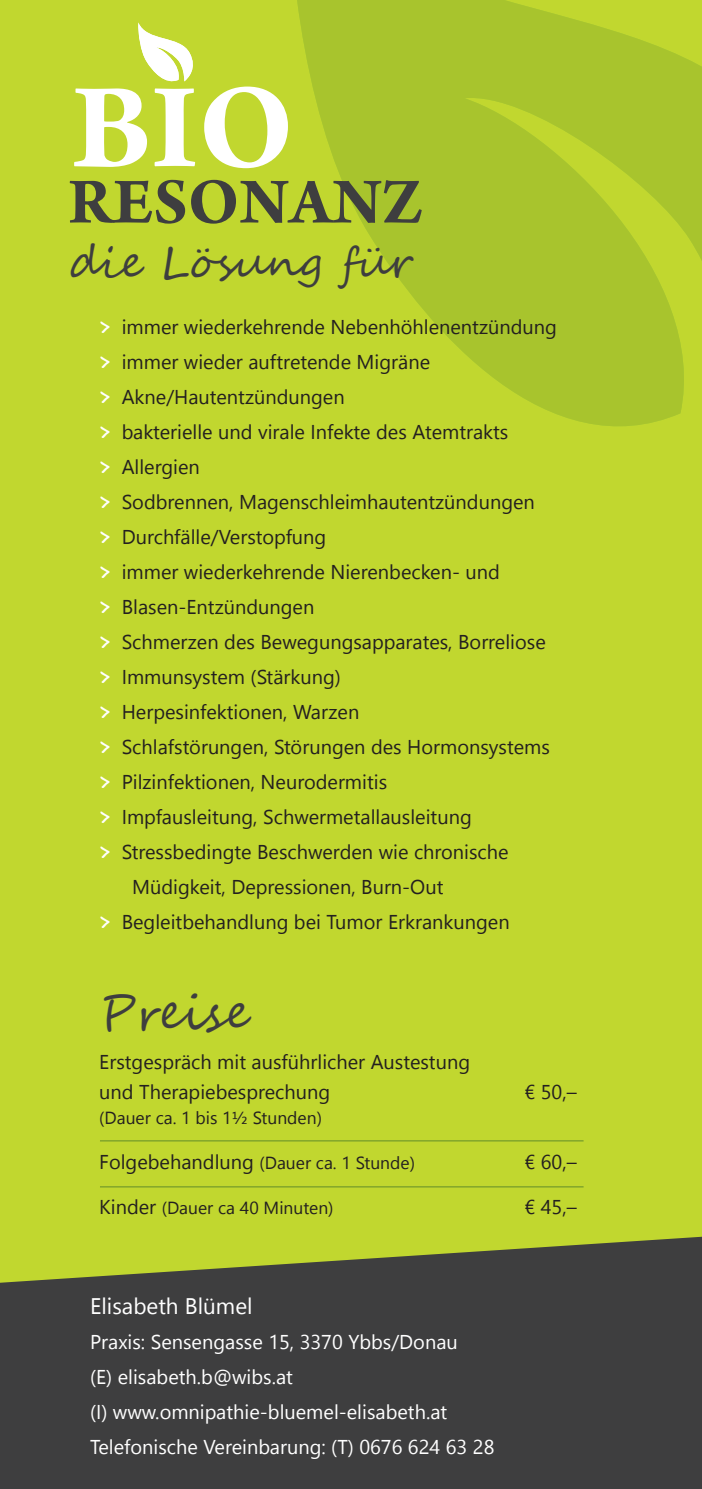
<style>
.page{position:relative;width:702px;height:1489px;background:#fff}
.page>*{position:absolute;margin:0;border:0;box-sizing:border-box;transform-origin:0 0}
.t1{font:700 127.75px "Arno Pro";color:#fff}
.t2{font:700 68.5px "Arno Pro";letter-spacing:.005em;color:#3e3e3f}
.t3{font:47.5px "Segoe Script";color:#3e3e3f}
.t4{font:43.75px "Segoe Script";color:#3e3e3f}
.t5{font:22.5px "Segoe UI Emoji";color:#fff}
.t6{font:20px "Segoe UI Emoji";color:#231f20}
.t7{font:700 20px/35px "Segoe Script";color:#fff}
.t8{font:20px "Segoe UI Emoji";color:#fff}
.t9{font:17.5px "Segoe UI Emoji";color:#231f20}
.s1{color:#231f20}
</style>
<div class="page">
<div style="left:0;top:0;width:702px;height:1488px;background:#c1d72f"></div>
<svg style="left:0;top:1236px;width:702px;height:252px;background:#4b4d3d"></svg>
<svg style="left:297px;top:0;width:405px;height:427px;fill:#a8c42d"></svg>
<svg style="left:138px;top:22px;width:55px;height:60px"></svg>
<hr style="left:100px;top:1140px;width:483px;height:1px;background:#759c2b">
<hr style="left:100px;top:1186px;width:483px;height:1px;background:#759c2b">
<svg style="left:168px;top:1297px;width:9px;height:16px"></svg>
<svg style="left:187px;top:1297px;width:10px;height:16px"></svg>
<svg style="left:218px;top:1302px;width:28px;height:11px"></svg>
<svg style="left:92px;top:1334px;width:39px;height:14px"></svg>
<svg style="left:142px;top:1338px;width:2px;height:10px"></svg>
<svg style="left:152px;top:1334px;width:19px;height:14px"></svg>
<svg style="left:192px;top:1338px;width:9px;height:10px"></svg>
<svg style="left:214px;top:1338px;width:20px;height:15px"></svg>
<svg style="left:253px;top:1338px;width:9px;height:10px"></svg>
<svg style="left:270px;top:1334px;width:5px;height:14px"></svg>
<svg style="left:281px;top:1334px;width:12px;height:17px"></svg>
<svg style="left:348px;top:1333px;width:34px;height:15px"></svg>
<svg style="left:391px;top:1334px;width:21px;height:17px"></svg>
<svg style="left:437px;top:1338px;width:8px;height:10px"></svg>
<svg style="left:91px;top:1369px;width:20px;height:17px"></svg>
<svg style="left:91px;top:1404px;width:15px;height:17px"></svg>
<svg style="left:206px;top:1408px;width:19px;height:15px"></svg>
<svg style="left:235px;top:1403px;width:44px;height:15px"></svg>
<svg style="left:297px;top:1408px;width:36px;height:10px"></svg>
<svg style="left:340px;top:1408px;width:16px;height:10px"></svg>
<svg style="left:363px;top:1404px;width:2px;height:14px"></svg>
<svg style="left:90px;top:1439px;width:18px;height:14px"></svg>
<svg style="left:115px;top:1438px;width:16px;height:15px"></svg>
<svg style="left:155px;top:1439px;width:2px;height:14px"></svg>
<svg style="left:168px;top:1438px;width:29px;height:15px"></svg>
<svg style="left:203px;top:1439px;width:43px;height:14px"></svg>
<svg style="left:260px;top:1438px;width:27px;height:15px"></svg>
<svg style="left:310px;top:1443px;width:15px;height:15px"></svg>
<svg style="left:332px;top:1439px;width:20px;height:17px"></svg>
<svg style="left:360px;top:1439px;width:41px;height:14px"></svg>
<svg style="left:474px;top:1439px;width:19px;height:14px"></svg>
<svg style="left:303px;top:319px;width:21px;height:15px"></svg>
<svg style="left:332px;top:319px;width:45px;height:15px"></svg>
<svg style="left:391px;top:319px;width:31px;height:15px"></svg>
<svg style="left:429px;top:324px;width:9px;height:10px"></svg>
<svg style="left:451px;top:324px;width:9px;height:10px"></svg>
<svg style="left:479px;top:324px;width:8px;height:10px"></svg>
<svg style="left:511px;top:319px;width:10px;height:15px"></svg>
<svg style="left:546px;top:324px;width:9px;height:15px"></svg>
<svg style="left:297px;top:359px;width:2px;height:10px"></svg>
<svg style="left:308px;top:359px;width:9px;height:10px"></svg>
<svg style="left:330px;top:354px;width:20px;height:15px"></svg>
<svg style="left:358px;top:354px;width:49px;height:20px"></svg>
<svg style="left:420px;top:359px;width:9px;height:10px"></svg>
<svg style="left:312px;top:394px;width:20px;height:15px"></svg>
<svg style="left:327px;top:424px;width:27px;height:3px"></svg>
<svg style="left:377px;top:424px;width:20px;height:3px"></svg>
<svg style="left:412px;top:425px;width:13px;height:2px"></svg>
<svg style="left:468px;top:424px;width:25px;height:3px"></svg>
<svg style="left:92px;top:1297px;width:65px;height:16px"></svg>
<svg style="left:301px;top:1334px;width:41px;height:14px"></svg>
<svg style="left:119px;top:1368px;width:93px;height:15px"></svg>
<svg style="left:215px;top:1368px;width:77px;height:17px"></svg>
<svg style="left:113px;top:1404px;width:90px;height:14px"></svg>
<svg style="left:376px;top:1403px;width:71px;height:15px"></svg>
<svg style="left:409px;top:1439px;width:57px;height:14px"></svg>
<h1 class="t1" style="left:72px;top:53px;width:224px">BIO</h1>
<h2 class="t2" style="left:68px;top:162px;width:356px">RESONANZ</h2>
<h3 class="t4" style="left:69px;top:227px;width:343px">die Lösung für</h3>
<p class="t7" style="left:99px;top:310px;width:13px">&gt;</p>
<p class="t6" style="left:291px;top:312px;width:13px">■</p>
<p class="t6" style="left:378px;top:312px;width:168px">■ ●■■▼✓■◆■</p>
<p class="t7" style="left:99px;top:345px;width:13px">&gt;</p>
<p class="t6" style="left:258px;top:347px;width:72px">◆▼ ▼■</p>
<p class="t6" style="left:408px;top:347px;width:13px">■</p>
<p class="t7" style="left:99px;top:380px;width:247px">&gt; <span class="s1">■</span> <span class="s1">★◆▼■▼✓■◆■</span> <span class="s1">■ </span>&gt; <span class="s1">▼</span></p>
<p class="t6" style="left:192px;top:417px;width:136px">●● ◆■ ❖ ● ■</p>
<p class="t6" style="left:353px;top:417px;width:80px">▼ ▲ ▼</p>
<p class="t6" style="left:459px;top:417px;width:50px">▼ ▼▲</p>
<p class="t7" style="left:99px;top:450px;width:46px">&gt; <span class="s1">●●</span></p>
<p class="t6" style="left:188px;top:452px;width:13px">■</p>
<p class="t7" style="left:99px;top:485px;width:46px">&gt; <span class="s1">□</span></p>
<p class="t6" style="left:185px;top:487px;width:46px">■■ ■</p>
<p class="t6" style="left:289px;top:487px;width:47px">■▲ ●</p>
<p class="t6" style="left:389px;top:487px;width:148px">◆▼ ■▼ ✓■ ◆■ ■</p>
<p class="t7" style="left:99px;top:520px;width:49px">&gt; <span class="s1">◆</span></p>
<p class="t6" style="left:247px;top:522px;width:69px">▲▼□ ◆■</p>
<p class="t7" style="left:99px;top:555px;width:13px">&gt;</p>
<p class="t6" style="left:291px;top:557px;width:13px">■</p>
<p class="t6" style="left:378px;top:557px;width:13px">■</p>
<p class="t6" style="left:440px;top:557px;width:49px">■ ◆■</p>
<p class="t7" style="left:99px;top:590px;width:217px">&gt; <span class="s1">●▲■</span> <span class="s1">■▼✓■◆■</span> <span class="s1">■ </span>&gt;</p>
<p class="t6" style="left:319px;top:627px;width:44px">◆■ ▲</p>
<p class="t6" style="left:422px;top:627px;width:114px">▼▲ □ ●□▲</p>
<p class="t7" style="left:99px;top:660px;width:13px">&gt;</p>
<p class="t6" style="left:161px;top:662px;width:58px">◆■▲ ▲▼</p>
<p class="t6" style="left:266px;top:662px;width:58px">▼ ◆■</p>
<p class="t7" style="left:99px;top:695px;width:38px">&gt; <span class="s1">★</span></p>
<p class="t6" style="left:227px;top:697px;width:58px">▼□■ ■</p>
<p class="t6" style="left:348px;top:697px;width:13px">■</p>
<p class="t7" style="left:99px;top:730px;width:268px">&gt; <span class="s1">●▲▼◆■</span> <span class="s1">■</span> <span class="s1">▼◆■</span> <span class="s1">■</span></p>
<p class="t6" style="left:393px;top:732px;width:122px">▲ ★□ □■▲ ▲▼</p>
<p class="t7" style="left:99px;top:765px;width:70px">&gt; <span class="s1">●</span> <span class="s1">■</span></p>
<p class="t6" style="left:194px;top:767px;width:58px">▼□■ ■</p>
<p class="t7" style="left:99px;top:800px;width:13px">&gt;</p>
<p class="t6" style="left:172px;top:802px;width:71px">◆▲● ▼◆■</p>
<p class="t6" style="left:354px;top:802px;width:108px">▼ ●● ◆▲● ▼◆■</p>
<p class="t7" style="left:99px;top:835px;width:75px">&gt; <span class="s1">▼</span> <span class="s1">▲▲</span></p>
<p class="t6" style="left:362px;top:837px;width:13px">■</p>
<p class="t6" style="left:441px;top:837px;width:38px">□■▲</p>
<p class="t6" style="left:285px;top:872px;width:160px">▲▲□■ ■ ◆■ ◆▼</p>
<p class="t7" style="left:99px;top:905px;width:85px">&gt; <span class="s1">●</span> <span class="s1">▼</span></p>
<p class="t6" style="left:226px;top:907px;width:52px">■ ●◆■</p>
<p class="t6" style="left:432px;top:907px;width:79px">■◆■ ■</p>
<h3 class="t3" style="left:99px;top:973px;width:152px">Preise</h3>
<p class="t6" style="left:116px;top:1046px;width:47px">▲▼ ▲</p>
<p class="t6" style="left:239px;top:1046px;width:84px">▼ ◆▲✓ ●</p>
<p class="t6" style="left:383px;top:1046px;width:76px">◆▲▼ ▲▼◆■</p>
<p class="t9" style="left:261px;top:1104px;width:57px">▼◆■ ■</p>
<p class="t6" style="left:191px;top:1146px;width:52px">■ ●◆■</p>
<p class="t9" style="left:364px;top:1149px;width:27px">▼◆■</p>
<p class="t6" style="left:116px;top:1191px;width:13px">■</p>
<p class="t9" style="left:283px;top:1194px;width:46px">■◆▼ ■</p>
<p class="t5" style="left:158px;top:1289px;width:59px">▼ ●✓</p>
<p class="t5" style="left:247px;top:1289px;width:7px">●</p>
<p class="t8" style="left:132px;top:1326px;width:121px">▲ ■▲ ■ ▲▲</p>
<p class="t8" style="left:383px;top:1326px;width:76px">▲ □■◆</p>
<p class="t8" style="left:226px;top:1396px;width:71px">▼ ●◆</p>
<p class="t8" style="left:334px;top:1396px;width:43px">● ●▲</p>
<p class="t8" style="left:109px;top:1431px;width:59px">● □■▲</p>
<p class="t8" style="left:247px;top:1431px;width:64px">■ ◆■</p>
</div>
